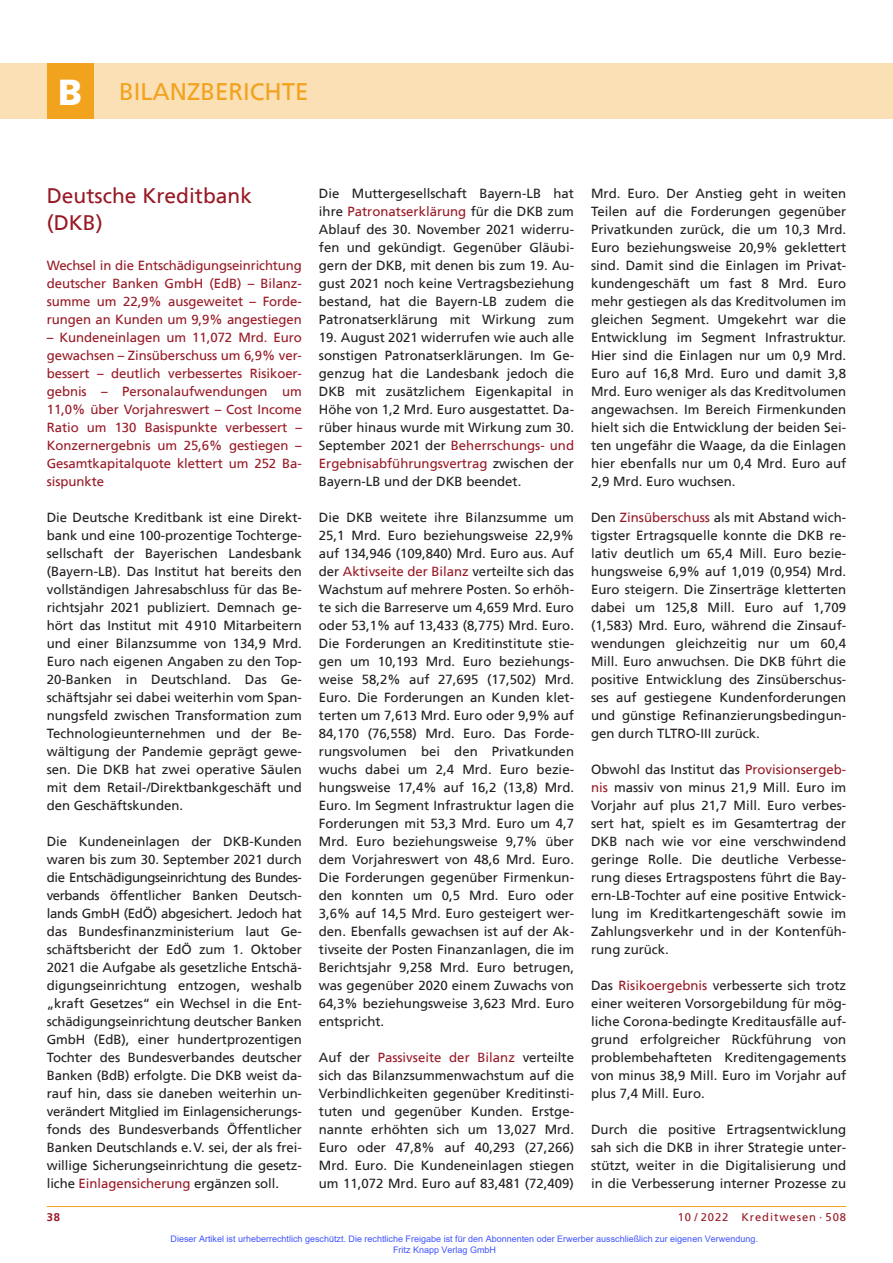
<style>
.page{position:relative;width:893px;height:1263px;background:#fff}
.page>*{position:absolute;margin:0;border:0;box-sizing:border-box;transform-origin:0 0}
.t1{font:24px "Frutiger";color:#f1a31e}
.t2{font:21px/27px "Frutiger";color:#981a26}
.t3{font:13.2px/18px "Frutiger";color:#231f20;text-align:justify}
.t4{font:13.2px/18px "Frutiger";letter-spacing:-.005em;color:#981a26;text-align:justify}
.t5{font:11.25px "Frutiger";letter-spacing:.08em;color:#981a26}
.t6{font:700 11.25px "Frutiger";color:#981a26}
.t7{font:9px/10.8px "Arial";color:#4054ff}
.s1{font-weight:900;font-size:36px;color:#fff}
.s2{color:#981a26}
</style>
<div class="page">
<hr style="left:47px;top:1206px;width:799px;height:1px;background:#f1a31e">
<div style="left:0;top:64px;width:893px;height:55px;background:#fbdfb5"></div>
<div style="left:47px;top:64px;width:47px;height:55px;background:#f1a31e"></div>
<h1 class="t1" style="left:58px;top:81px;width:252px"><span class="s1">B</span> BILANZBERICHTE</h1>
<h2 class="t2" style="left:47px;top:183px;width:207px">Deutsche Kreditbank (DKB)</h2>
<p class="t4" style="left:47px;top:257px;width:257px">Wechsel in die Entschädigungseinrichtung deutscher Banken GmbH (EdB) – Bilanz&shy;summe um 22,9% ausgeweitet – Forde&shy;rungen an Kunden um 9,9% angestiegen</p>
<p class="t4" style="left:47px;top:329px;width:257px">– Kundeneinlagen um 11,072 Mrd. Euro gewachsen – Zinsüberschuss um 6,9% ver&shy;bessert – deutlich verbessertes Risikoer&shy;gebnis – Personalaufwendungen um 11,0% über Vorjahreswert – Cost Income Ratio um 130 Basispunkte verbessert – Konzernergebnis um 25,6% gestiegen – Gesamtkapitalquote klettert um 252 Ba&shy;sispunkte</p>
<p class="t3" style="left:47px;top:509px;width:257px">Die Deutsche Kreditbank ist eine Direkt&shy;bank und eine 100-prozentige Tochterge&shy;sellschaft der Bayerischen Landesbank (Bayern-LB). Das Institut hat bereits den vollständigen Jahresabschluss für das Be&shy;richtsjahr 2021 publiziert. Demnach ge&shy;hört das Institut mit 4910 Mitarbeitern und einer Bilanzsumme von 134,9 Mrd.<br>Euro nach eigenen Angaben zu den Top-20-Banken in Deutschland. Das Ge&shy;schäftsjahr sei dabei weiterhin vom Span&shy;nungsfeld zwischen Transformation zum Technologieunternehmen und der Be&shy;wältigung der Pandemie geprägt gewe&shy;sen. Die DKB hat zwei operative Säulen mit dem Retail-/Direktbankgeschäft und den Geschäftskunden.</p>
<p class="t3" style="left:47px;top:833px;width:257px">Die Kundeneinlagen der DKB-Kunden waren bis zum 30. September 2021 durch die Entschädigungseinrichtung des Bundes&shy;verbands öffentlicher Banken Deutsch&shy;lands GmbH (EdÖ) abgesichert. Jedoch hat das Bundesfinanzministerium laut Ge&shy;schäftsbericht der EdÖ zum 1. Oktober 2021 die Aufgabe als gesetzliche Entschä&shy;digungseinrichtung entzogen, weshalb „kraft Gesetzes“ ein Wechsel in die Ent&shy;schädigungseinrichtung deutscher Banken GmbH (EdB), einer hundertprozentigen Tochter des Bundesverbandes deutscher Banken (BdB) erfolgte. Die DKB weist da&shy;rauf hin, dass sie daneben weiterhin un&shy;verändert Mitglied im Einlagensicherungs&shy;fonds des Bundesverbands Öffentlicher Banken Deutschlands e.V. sei, der als frei&shy;willige Sicherungseinrichtung die gesetz&shy;liche <span class="s2">Einlagensicherung</span> ergänzen soll.</p>
<p class="t3" style="left:319px;top:185px;width:257px">Die Muttergesellschaft Bayern-LB hat ihre <span class="s2">Patronatserklärung</span> für die DKB zum Ablauf des 30. November 2021 widerru&shy;fen und gekündigt. Gegenüber Gläubi&shy;gern der DKB, mit denen bis zum 19. Au&shy;gust 2021 noch keine Vertragsbeziehung bestand, hat die Bayern-LB zudem die Patronatserklärung mit Wirkung zum</p>
<p class="t3" style="left:319px;top:329px;width:257px">19. August 2021 widerrufen wie auch alle sonstigen Patronatserklärungen. Im Ge&shy;genzug hat die Landesbank jedoch die DKB mit zusätzlichem Eigenkapital in Höhe von 1,2 Mrd. Euro ausgestattet. Da&shy;rüber hinaus wurde mit Wirkung zum 30.<br>September 2021 der <span class="s2">Beherrschungs- und Ergebnisabführungsvertrag</span> zwischen der Bayern-LB und der DKB beendet.</p>
<p class="t3" style="left:319px;top:509px;width:257px">Die DKB weitete ihre Bilanzsumme um 25,1 Mrd. Euro beziehungsweise 22,9% auf 134,946 (109,840) Mrd. Euro aus. Auf der <span class="s2">Aktivseite der Bilanz</span> verteilte sich das Wachstum auf mehrere Posten. So erhöh&shy;te sich die Barreserve um 4,659 Mrd. Euro oder 53,1% auf 13,433 (8,775) Mrd. Euro.<br>Die Forderungen an Kreditinstitute stie&shy;gen um 10,193 Mrd. Euro beziehungs&shy;weise 58,2% auf 27,695 (17,502) Mrd.<br>Euro. Die Forderungen an Kunden klet&shy;terten um 7,613 Mrd. Euro oder 9,9% auf 84,170 (76,558) Mrd. Euro. Das Forde&shy;rungsvolumen bei den Privatkunden wuchs dabei um 2,4 Mrd. Euro bezie&shy;hungsweise 17,4% auf 16,2 (13,8) Mrd.<br>Euro. Im Segment Infrastruktur lagen die Forderungen mit 53,3 Mrd. Euro um 4,7<br>Mrd. Euro beziehungsweise 9,7% über dem Vorjahreswert von 48,6 Mrd. Euro.<br>Die Forderungen gegenüber Firmenkun&shy;den konnten um 0,5 Mrd. Euro oder 3,6% auf 14,5 Mrd. Euro gesteigert wer&shy;den. Ebenfalls gewachsen ist auf der Ak&shy;tivseite der Posten Finanzanlagen, die im Berichtsjahr 9,258 Mrd. Euro betrugen, was gegenüber 2020 einem Zuwachs von 64,3% beziehungsweise 3,623 Mrd. Euro entspricht.</p>
<p class="t3" style="left:319px;top:1049px;width:257px">Auf der <span class="s2">Passivseite der Bilanz</span> verteilte sich das Bilanzsummenwachstum auf die Verbindlichkeiten gegenüber Kreditinsti&shy;tuten und gegenüber Kunden. Erstge&shy;nannte erhöhten sich um 13,027 Mrd.<br>Euro oder 47,8% auf 40,293 (27,266)<br>Mrd. Euro. Die Kundeneinlagen stiegen um 11,072 Mrd. Euro auf 83,481 (72,409)</p>
<p class="t3" style="left:591px;top:185px;width:257px">Mrd. Euro. Der Anstieg geht in weiten Teilen auf die Forderungen gegenüber Privatkunden zurück, die um 10,3 Mrd.<br>Euro beziehungsweise 20,9% geklettert sind. Damit sind die Einlagen im Privat&shy;kundengeschäft um fast 8 Mrd. Euro mehr gestiegen als das Kreditvolumen im gleichen Segment. Umgekehrt war die Entwicklung im Segment Infrastruktur.<br>Hier sind die Einlagen nur um 0,9 Mrd.<br>Euro auf 16,8 Mrd. Euro und damit 3,8<br>Mrd. Euro weniger als das Kreditvolumen angewachsen. Im Bereich Firmenkunden hielt sich die Entwicklung der beiden Sei&shy;ten ungefähr die Waage, da die Einlagen hier ebenfalls nur um 0,4 Mrd. Euro auf 2,9 Mrd. Euro wuchsen.</p>
<p class="t3" style="left:591px;top:509px;width:257px">Den <span class="s2">Zinsüberschuss</span> als mit Abstand wich&shy;tigster Ertragsquelle konnte die DKB re&shy;lativ deutlich um 65,4 Mill. Euro bezie&shy;hungsweise 6,9% auf 1,019 (0,954) Mrd.<br>Euro steigern. Die Zinserträge kletterten dabei um 125,8 Mill. Euro auf 1,709 (1,583) Mrd. Euro, während die Zinsauf&shy;wendungen gleichzeitig nur um 60,4<br>Mill. Euro anwuchsen. Die DKB führt die positive Entwicklung des Zinsüberschus&shy;ses auf gestiegene Kundenforderungen und günstige Refinanzierungsbedingun&shy;gen durch TLTRO-III zurück.</p>
<p class="t3" style="left:591px;top:761px;width:257px">Obwohl das Institut das <span class="s2">Provisionsergeb&shy;nis</span> massiv von minus 21,9 Mill. Euro im Vorjahr auf plus 21,7 Mill. Euro verbes&shy;sert hat, spielt es im Gesamtertrag der DKB nach wie vor eine verschwindend geringe Rolle. Die deutliche Verbesse&shy;rung dieses Ertragspostens führt die Bay&shy;ern-LB-Tochter auf eine positive Entwick&shy;lung im Kreditkartengeschäft sowie im Zahlungsverkehr und in der Kontenfüh&shy;rung zurück.</p>
<p class="t3" style="left:591px;top:977px;width:257px">Das <span class="s2">Risikoergebnis</span> verbesserte sich trotz einer weiteren Vorsorgebildung für mög&shy;liche Corona-bedingte Kreditausfälle auf&shy;grund erfolgreicher Rückführung von problembehafteten Kreditengagements von minus 38,9 Mill. Euro im Vorjahr auf plus 7,4 Mill. Euro.</p>
<p class="t3" style="left:591px;top:1121px;width:257px">Durch die positive Ertragsentwicklung sah sich die DKB in ihrer Strategie unter&shy;stützt, weiter in die Digitalisierung und in die Verbesserung interner Prozesse zu</p>
<p class="t6" style="left:47px;top:1211px;width:15px">38</p>
<p class="t5" style="left:678px;top:1211px;width:170px">10 / 2022 Kreditwesen · 508</p>
<p class="t7" style="left:393px;top:1233px;width:366px;text-indent:-223px">Dieser Artikel ist urheberrechtlich geschützt. Die rechtliche Freigabe ist für den Abonnenten oder Erwerber ausschließlich zur eigenen Verwendung.<br>Fritz Knapp Verlag GmbH</p>
</div>
